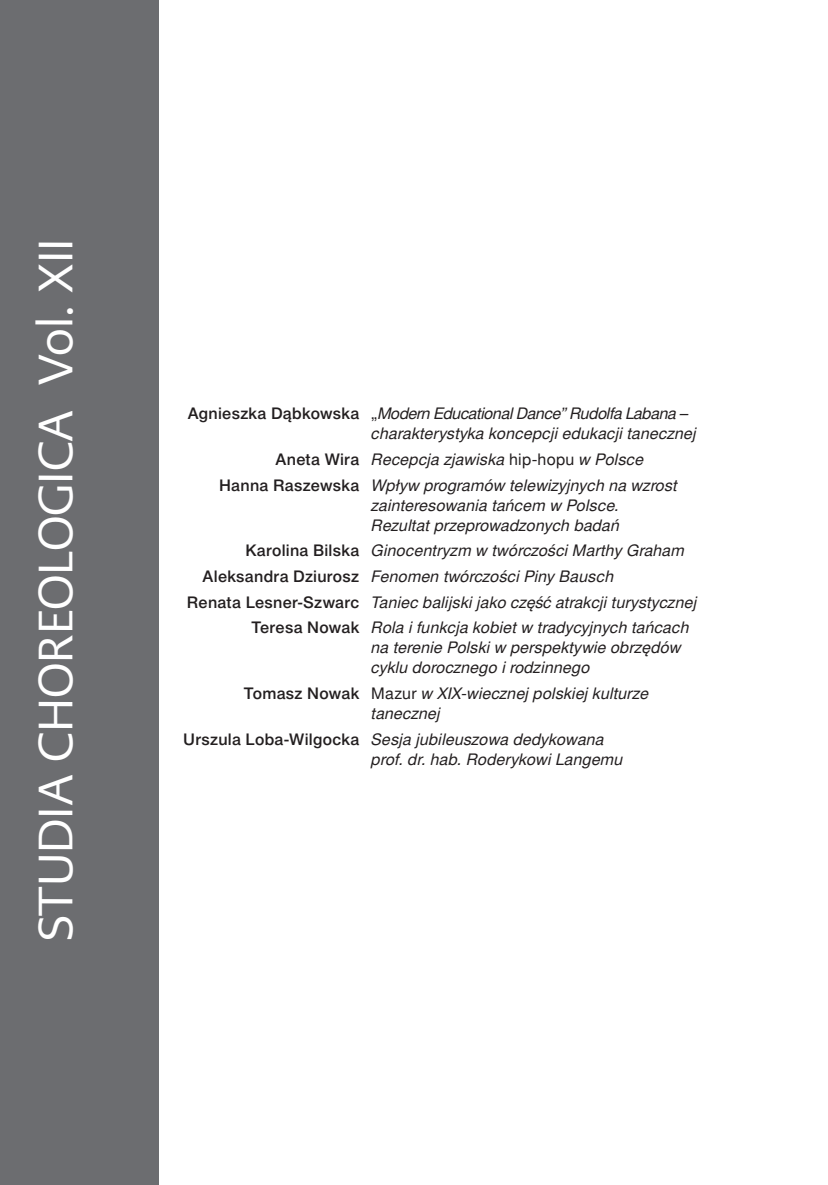
<style>
.page{position:relative;width:828px;height:1185px;background:#fff}
.page>*{position:absolute;margin:0;border:0;box-sizing:border-box;transform-origin:0 0}
.t1{font:48px "PMN Caecilia Sans Head";color:#fff}
.przypis_1{font:italic 16px "Switzer EFN";letter-spacing:.005em;color:#231f20}
.przypis_1-2{font:italic 16px "Switzer EFN";letter-spacing:-.025em;color:#231f20}
.s1{font-family:"Switzer EFN Medium";font-style:normal}
.s2{font-style:normal}
</style>
<div class="page">
<div style="left:0;top:0;width:159px;height:1185px;background:#6c6d70"></div>
<p class="t1" style="left:25px;top:941px;width:704px;rotate:-90deg">STUDIA CHOREOLOGICA Vol. XII</p>
<p class="przypis_1-2" style="left:188px;top:404px;width:502px"><span class="s1">Agnieszka Dąbkowska</span> <span class="s2">„</span>Modern Educational Dance” Rudolfa Labana –</p>
<p class="przypis_1" style="left:371px;top:424px;width:326px">charakterystyka koncepcji edukacji tanecznej</p>
<p class="przypis_1" style="left:275px;top:450px;width:370px"><span class="s1">Aneta Wira</span> Recepcja zjawiska <span class="s2">hip-hopu</span> w Polsce</p>
<p class="przypis_1" style="left:219px;top:476px;width:460px"><span class="s1">Hanna Raszewska</span> Wpływ programów telewizyjnych na wzrost</p>
<p class="przypis_1" style="left:371px;top:496px;width:250px">zainteresowania tańcem w Polsce.</p>
<p class="przypis_1" style="left:371px;top:516px;width:250px">Rezultat przeprowadzonych badań</p>
<p class="przypis_1" style="left:245px;top:541px;width:441px"><span class="s1">Karolina Bilska</span> Ginocentryzm w twórczości Marthy Graham</p>
<p class="przypis_1" style="left:203px;top:567px;width:413px"><span class="s1">Aleksandra Dziurosz</span> Fenomen twórczości Piny Bausch</p>
<p class="przypis_1" style="left:187px;top:593px;width:511px"><span class="s1">Renata Lesner-Szwarc</span> Taniec balijski jako część atrakcji turystycznej</p>
<p class="przypis_1" style="left:251px;top:618px;width:439px"><span class="s1">Teresa Nowak</span> Rola i funkcja kobiet w tradycyjnych tańcach</p>
<p class="przypis_1" style="left:371px;top:638px;width:311px">na terenie Polski w perspektywie obrzędów</p>
<p class="przypis_1" style="left:371px;top:658px;width:220px">cyklu dorocznego i rodzinnego</p>
<p class="przypis_1" style="left:244px;top:684px;width:406px"><span class="s1">Tomasz Nowak</span> <span class="s2">Mazur</span> w XIX-wiecznej polskiej kulturze</p>
<p class="przypis_1" style="left:371px;top:704px;width:71px">tanecznej</p>
<p class="przypis_1" style="left:183px;top:730px;width:422px"><span class="s1">Urszula Loba-Wilgocka</span> Sesja jubileuszowa dedykowana</p>
<p class="przypis_1" style="left:371px;top:750px;width:253px">prof. dr. hab. Roderykowi Langemu</p>
</div>
